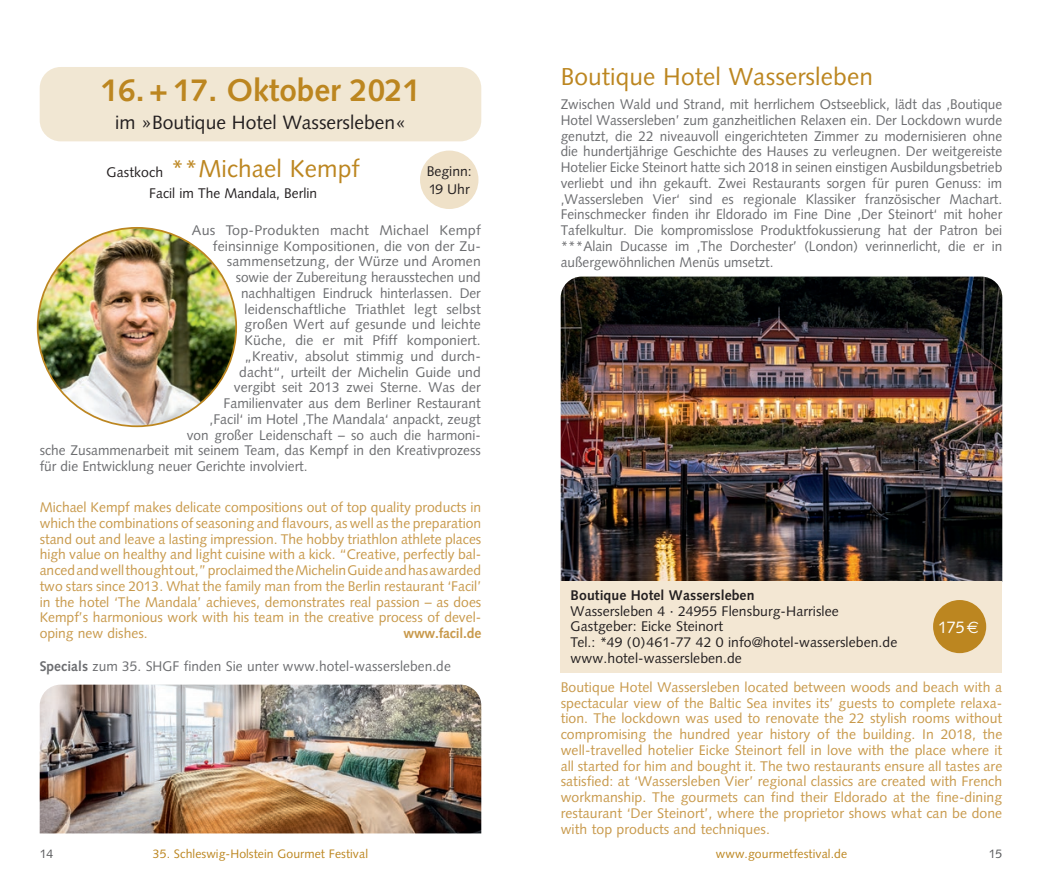
<style>
.page{position:relative;width:1042px;height:893px;background:#fff}
.page>*{position:absolute;margin:0;border:0;box-sizing:border-box;transform-origin:0 0}
.t1{font:700 31.5px "Syntax";color:#bc8620}
.t2{font:24.5px "Syntax";letter-spacing:.005em;color:#bc8620}
.t3{font:19.25px "Syntax";color:#231f20}
.t4{font:16.62px "Syntax";color:#fff}
.t5{font:14px/15.8px "Syntax";color:#6c6d70;text-align:justify}
.t6{font:14px/15.8px "Syntax";letter-spacing:.005em;color:#c8994b;text-align:justify}
.t7{font:14px/15.8px "Syntax";letter-spacing:.005em;color:#231f20}
.t8{font:700 14px "Syntax";letter-spacing:.005em;color:#231f20}
.t9{font:700 14px "Syntax";letter-spacing:-.015em;color:#c8994b}
.t10{font:12.25px "Syntax";letter-spacing:.005em;color:#bc8620}
.t11{font:12.25px "Syntax";color:#57585a}
.s1{font-size:14px;color:#231f20}
.s2{font-weight:700}
.s3{font-family:"Euro Sans"}
</style>
<div class="page">
<div style="left:40px;top:67px;width:441px;height:74px;background:#f1e7d3;border-radius:21px"></div>
<img style="left:561px;top:277px;width:441px;height:304px">
<div style="left:561px;top:581px;width:441px;height:91px;background:#f3e7d3"></div>
<div style="left:933px;top:600px;width:53px;height:53px;background:#bc8620;border-radius:50%"></div>
<div style="left:420px;top:151px;width:58px;height:58px;background:#efe1c8;border-radius:50%"></div>
<img style="left:40px;top:685px;width:441px;height:148px">
<img style="left:38px;top:228px;width:198px;height:198px;border-radius:99px">
<h1 class="t1" style="left:101px;top:72px;width:321px">16.+ 17. Oktober 2021</h1>
<h3 class="t3" style="left:115px;top:111px;width:292px">im »Boutique Hotel Wassersleben«</h3>
<h2 class="t2" style="left:107px;top:154px;width:255px"><span class="s1">Gastkoch</span> **Michael Kempf</h2>
<p class="t7" style="left:149px;top:185px;width:169px">Facil im The Mandala, Berlin</p>
<p class="t7" style="left:427px;top:163px;width:47px;line-height:17.5px">Beginn:<br>19 Uhr</p>
<p class="t5" style="left:192px;top:222px;width:290px">Aus Top-Produkten macht Michael Kempf</p>
<p class="t5" style="left:213px;top:238px;width:269px">feinsinnige Kompositionen, die von der Zu-</p>
<p class="t5" style="left:227px;top:254px;width:255px">sammensetzung, der Würze und Aromen</p>
<p class="t5" style="left:236px;top:270px;width:247px">sowie der Zubereitung herausstechen und</p>
<p class="t5" style="left:241px;top:285px;width:241px">nachhaltigen Eindruck hinterlassen. Der</p>
<p class="t5" style="left:244px;top:301px;width:238px">leidenschaftliche Triathlet legt selbst</p>
<p class="t5" style="left:244px;top:317px;width:238px">großen Wert auf gesunde und leichte</p>
<p class="t5" style="left:244px;top:333px;width:238px">Küche, die er mit Pfiff komponiert.</p>
<p class="t5" style="left:244px;top:348px;width:238px">„Kreativ, absolut stimmig und durch-</p>
<p class="t5" style="left:239px;top:364px;width:243px">dacht“, urteilt der Michelin Guide und</p>
<p class="t5" style="left:234px;top:380px;width:248px">vergibt seit 2013 zwei Sterne. Was der</p>
<p class="t5" style="left:223px;top:396px;width:259px">Familienvater aus dem Berliner Restaurant</p>
<p class="t5" style="left:209px;top:411px;width:273px">‚Facil‘ im Hotel ‚The Mandala‘ anpackt, zeugt</p>
<p class="t5" style="left:187px;top:427px;width:296px">von großer Leidenschaft – so auch die harmoni-</p>
<p class="t5" style="left:40px;top:443px;width:443px">sche Zusammenarbeit mit seinem Team, das Kempf in den Kreativprozess</p>
<p class="t5" style="left:40px;top:459px;width:269px">für die Entwicklung neuer Gerichte involviert.</p>
<p class="t6" style="left:40px;top:500px;width:443px">Michael Kempf makes delicate compositions out of top quality products in which the combinations of seasoning and flavours, as well as the preparation stand out and leave a lasting impression. The hobby triathlon athlete places high value on healthy and light cuisine with a kick. “Creative, perfectly bal&shy;anced and well thought out,” proclaimed the Michelin Guide and has awarded two stars since 2013. What the family man from the Berlin restaurant ‘Facil’ in the hotel ‘The Mandala’ achieves, demonstrates real passion – as does Kempf’s harmonious work with his team in the creative process of devel&shy;oping new dishes.</p>
<p class="t9" style="left:403px;top:625px;width:79px">www.facil.de</p>
<p class="t5" style="left:40px;top:659px;width:413px"><span class="s2">Specials</span> zum 35. SHGF finden Sie unter www.hotel-wassersleben.de</p>
<h2 class="t2" style="left:561px;top:62px;width:314px">Boutique Hotel Wassersleben</h2>
<p class="t5" style="left:561px;top:97px;width:443px">Zwischen Wald und Strand, mit herrlichem Ostseeblick, lädt das ‚Boutique Hotel Wassersleben’ zum ganzheitlichen Relaxen ein. Der Lockdown wurde genutzt, die 22 niveauvoll eingerichteten Zimmer zu modernisieren ohne die hundertjährige Geschichte des Hauses zu verleugnen. Der weitgereiste Hotelier Eicke Steinort hatte sich 2018 in seinen einstigen Ausbildungsbetrieb verliebt und ihn gekauft. Zwei Restaurants sorgen für puren Genuss: im ‚Wassersleben Vier‘ sind es regionale Klassiker französischer Machart.<br>Feinschmecker finden ihr Eldorado im Fine Dine ‚Der Steinort‘ mit hoher Tafelkultur. Die kompromisslose Produktfokussierung hat der Patron bei ***Alain Ducasse im ‚The Dorchester’ (London) verinnerlicht, die er in außergewöhnlichen Menüs umsetzt.</p>
<p class="t8" style="left:570px;top:587px;width:185px">Boutique Hotel Wassersleben</p>
<p class="t7" style="left:570px;top:603px;width:328px">Wassersleben 4 · 24955 Flensburg-Harrislee Gastgeber: Eicke Steinort<br>Tel.: *49 (0)461-77 42 0 info@hotel-wassersleben.de www.hotel-wassersleben.de</p>
<p class="t4" style="left:938px;top:617px;width:42px">175<span class="s3">E</span></p>
<p class="t6" style="left:561px;top:679px;width:443px">Boutique Hotel Wassersleben located between woods and beach with a spectacular view of the Baltic Sea invites its’ guests to complete relaxa&shy;tion. The lockdown was used to renovate the 22 stylish rooms without compromising the hundred year history of the building. In 2018, the well-travelled hotelier Eicke Steinort fell in love with the place where it all started for him and bought it. The two restaurants ensure all tastes are satisfied: at ‘Wassersleben Vier’ regional classics are created with French workmanship. The gourmets can find their Eldorado at the fine-dining restaurant ‘Der Steinort’, where the proprietor shows what can be done with top products and techniques.</p>
<p class="t11" style="left:40px;top:846px;width:15px">14</p>
<p class="t10" style="left:153px;top:846px;width:217px">35. Schleswig-Holstein Gourmet Festival</p>
<p class="t10" style="left:716px;top:846px;width:133px">www.gourmetfestival.de</p>
<p class="t11" style="left:988px;top:846px;width:15px">15</p>
</div>
